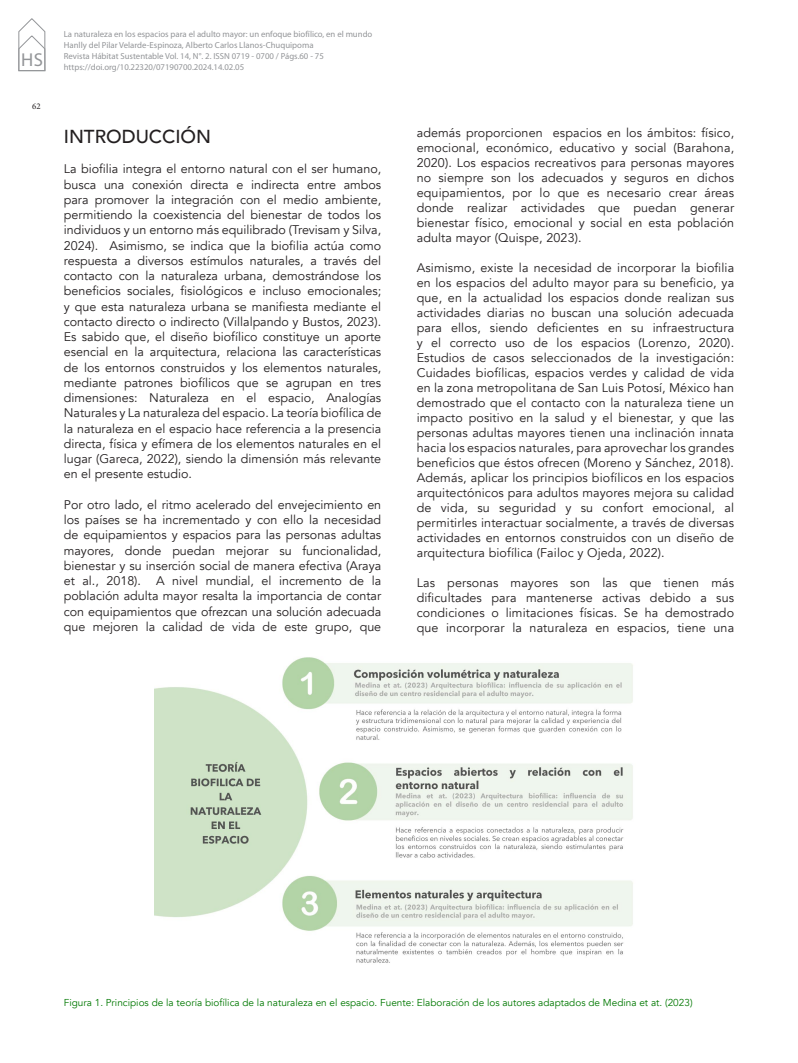
<style>
.page{position:relative;width:798px;height:1063px;background:#fff}
.page>*{position:absolute;margin:0;border:0;box-sizing:border-box;transform-origin:0 0}
._09_TITULOS_TEXTOS{font:500 18.75px "Avenir";color:#231f20}
.t1{font:18.75px "Myriad Pro";color:#939598}
._07_CUERPO_TEXTO{font:12.5px/15px "Avenir";letter-spacing:.01em;color:#231f20;text-align:justify}
._14_PIE_DE_FOTOS{font:10px "Avenir";color:#007800}
.t2{font:8.75px/11.2px "Myriad Pro";color:#939598}
.t3{font:8.75px "Minion Pro";color:#231f20}
.s1{font-family:"Myriad Pro"}
</style>
<div class="page">
<svg style="left:19px;top:18px;width:26px;height:53px"></svg>
<img style="left:154px;top:657px;width:479px;height:306px">
<h1 class="t1" style="left:21px;top:48px;width:24px">HS</h1>
<p class="t3" style="left:32px;top:101px;width:10px">62</p>
<p class="t2" style="left:64px;top:28px;width:310px">La naturaleza en los espacios para el adulto mayor: un enfoque biofílico, en el mundo Hanlly del Pilar Velarde-Espinoza, Alberto Carlos Llanos-Chuquipoma<br>Revista Hábitat Sustentable Vol. 14, N°. 2. ISSN 0719 - 0700 / Págs.60 - 75 https://doi.org/10.22320/07190700.2024.14.02.05</p>
<p class="_09_TITULOS_TEXTOS" style="left:64px;top:120px;width:149px">INTRODUCCIÓN</p>
<p class="_07_CUERPO_TEXTO" style="left:64px;top:162px;width:319px">La biofilia integra el entorno natural con el ser humano, busca una conexión directa e indirecta entre ambos para promover la integración con el medio ambiente, permitiendo la coexistencia del bienestar de todos los individuos y un entorno más equilibrado (Trevisam y Silva, 2024). Asimismo, se indica que la biofilia actúa como respuesta a diversos estímulos naturales, a través del contacto con la naturaleza urbana, demostr<span class="s1">á</span>ndose los beneficios sociales, fisiológicos e incluso emocionales; y que esta naturaleza urbana se manifiesta mediante el contacto directo o indirecto (Villalpando y Bustos, 2023).<br>Es sabido que, el diseño biofílico constituye un aporte esencial en la arquitectura, relaciona las características de los entornos construidos y los elementos naturales, mediante patrones biofílicos que se agrupan en tres dimensiones: Naturaleza en el espacio, Analogías Naturales y La naturaleza del espacio. La teoría biofílica de la naturaleza en el espacio hace referencia a la presencia directa, física y efímera de los elementos naturales en el lugar (Gareca, 2022), siendo la dimensión más relevante en el presente estudio.</p>
<p class="_07_CUERPO_TEXTO" style="left:64px;top:497px;width:319px">Por otro lado, el ritmo acelerado del envejecimiento en los países se ha incrementado y con ello la necesidad de equipamientos y espacios para las personas adultas mayores, donde puedan mejorar su funcionalidad, bienestar y su inserción social de manera efectiva (Araya et al., 2018). A nivel mundial, el incremento de la población adulta mayor resalta la importancia de contar con equipamientos que ofrezcan una solución adecuada que mejoren la calidad de vida de este grupo, que</p>
<p class="_07_CUERPO_TEXTO" style="left:416px;top:125px;width:319px">además proporcionen espacios en los ámbitos: físico, emocional, económico, educativo y social (Barahona, 2020). Los espacios recreativos para personas mayores no siempre son los adecuados y seguros en dichos equipamientos, por lo que es necesario crear áreas donde realizar actividades que puedan generar bienestar físico, emocional y social en esta población adulta mayor (Quispe, 2023).</p>
<p class="_07_CUERPO_TEXTO" style="left:416px;top:260px;width:319px">Asimismo, existe la necesidad de incorporar la biofilia en los espacios del adulto mayor para su beneficio, ya que, en la actualidad los espacios donde realizan sus actividades diarias no buscan una solución adecuada para ellos, siendo deficientes en su infraestructura y el correcto uso de los espacios (Lorenzo, 2020).<br>Estudios de casos seleccionados de la investigación:<br>Cuidades biofílicas, espacios verdes y calidad de vida en la zona metropolitana de San Luis Potosí, México han demostrado que el contacto con la naturaleza tiene un impacto positivo en la salud y el bienestar, y que las personas adultas mayores tienen una inclinación innata hacia los espacios naturales, para aprovechar los grandes beneficios que éstos ofrecen (Moreno y Sánchez, 2018).<br>Además, aplicar los principios biofílicos en los espacios arquitectónicos para adultos mayores mejora su calidad de vida, su seguridad y su confort emocional, al permitirles interactuar socialmente, a través de diversas actividades en entornos construidos con un diseño de arquitectura biofílica (Failoc y Ojeda, 2022).</p>
<p class="_07_CUERPO_TEXTO" style="left:416px;top:575px;width:319px">Las personas mayores son las que tienen más dificultades para mantenerse activas debido a sus condiciones o limitaciones físicas. Se ha demostrado que incorporar la naturaleza en espacios, tiene una</p>
<p class="_14_PIE_DE_FOTOS" style="left:64px;top:997px;width:630px">Figura 1. Principios de la teoría biofílica de la naturaleza en el espacio. Fuente: Elaboración de los autores adaptados de Medina et at. (2023)</p>
</div>
